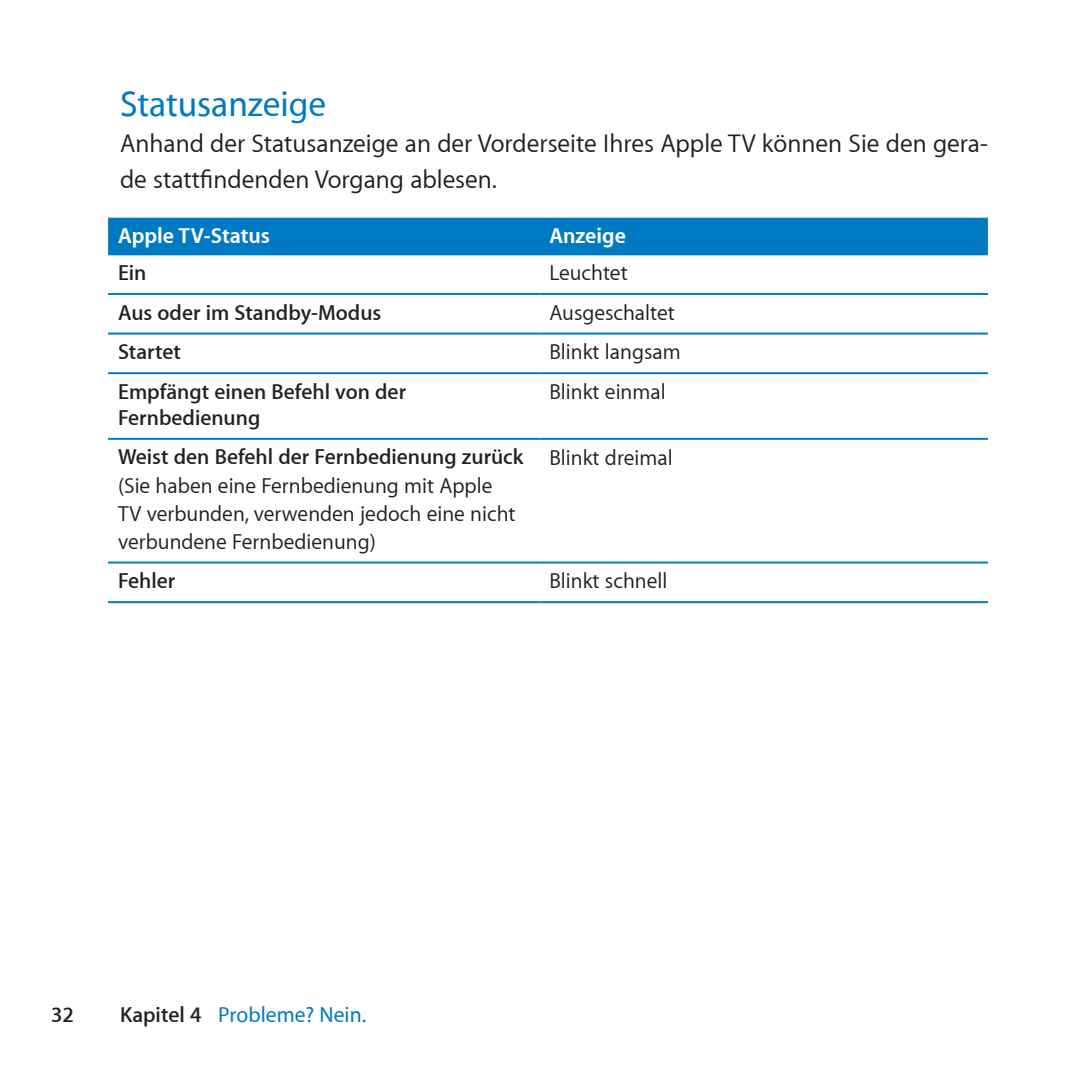
<style>
.page{position:relative;width:1078px;height:1078px;background:#fff}
.page>*{position:absolute;margin:0;border:0;box-sizing:border-box;transform-origin:0 0}
.t1{font:500 36px "Myriad Set";color:#007ac2}
.t2{font:26px/36px "Myriad Set Text";color:#231f20}
.t3{font:22px/28px "Myriad Set Text";color:#231f20}
.t4{font:600 22px/26px "Myriad Set";color:#231f20}
.t5{font:500 22px "Myriad Set";color:#007ac2}
.t6{font:700 22px "Myriad Set";color:#fff}
.s1{font-weight:600;color:#231f20}
</style>
<div class="page">
<div style="left:108px;top:218px;width:879px;height:37px;background:#007ac2"></div>
<hr style="left:108px;top:332px;width:431px;height:2px;background:#007ac2">
<hr style="left:539px;top:332px;width:448px;height:2px;background:#007ac2">
<hr style="left:108px;top:372px;width:431px;height:2px;background:#007ac2">
<hr style="left:539px;top:372px;width:448px;height:2px;background:#007ac2">
<hr style="left:108px;top:438px;width:431px;height:2px;background:#007ac2">
<hr style="left:539px;top:438px;width:448px;height:2px;background:#007ac2">
<hr style="left:108px;top:561px;width:431px;height:2px;background:#007ac2">
<hr style="left:539px;top:561px;width:448px;height:2px;background:#007ac2">
<hr style="left:108px;top:601px;width:431px;height:2px;background:#007ac2">
<hr style="left:539px;top:601px;width:448px;height:2px;background:#007ac2">
<hr style="left:108px;top:293px;width:431px;height:2px;background:#007ac2">
<hr style="left:539px;top:293px;width:448px;height:2px;background:#007ac2">
<h1 class="t1" style="left:120px;top:81px;width:208px">Statusanzeige</h1>
<p class="t2" style="left:120px;top:124px;width:869px">Anhand der Statusanzeige an der Vorderseite Ihres Apple TV können Sie den gera&shy;de stattfindenden Vorgang ablesen.</p>
<p class="t6" style="left:118px;top:222px;width:153px">Apple TV-Status</p>
<p class="t6" style="left:549px;top:222px;width:78px">Anzeige</p>
<p class="t4" style="left:118px;top:259px;width:30px">Ein</p>
<p class="t3" style="left:549px;top:258px;width:80px">Leuchtet</p>
<p class="t4" style="left:118px;top:299px;width:265px">Aus oder im Standby-Modus</p>
<p class="t3" style="left:549px;top:298px;width:127px">Ausgeschaltet</p>
<p class="t4" style="left:118px;top:338px;width:64px">Startet</p>
<p class="t3" style="left:549px;top:337px;width:133px">Blinkt langsam</p>
<p class="t4" style="left:118px;top:378px;width:289px">Empfängt einen Befehl von der<br>Fernbedienung</p>
<p class="t3" style="left:549px;top:377px;width:118px">Blinkt einmal</p>
<p class="t4" style="left:118px;top:443px;width:407px">Weist den Befehl der Fernbedienung zurück</p>
<p class="t3" style="left:118px;top:470px;width:399px">(Sie haben eine Fernbedienung mit Apple<br>TV verbunden, verwenden jedoch eine nicht verbundene Fernbedienung)</p>
<p class="t3" style="left:549px;top:442px;width:125px">Blinkt dreimal</p>
<p class="t4" style="left:118px;top:567px;width:59px">Fehler</p>
<p class="t3" style="left:549px;top:566px;width:119px">Blinkt schnell</p>
<p class="t4" style="left:51px;top:1001px;width:24px">32</p>
<p class="t5" style="left:120px;top:1001px;width:248px"><span class="s1">Kapitel 4</span> Probleme? Nein.</p>
</div>
